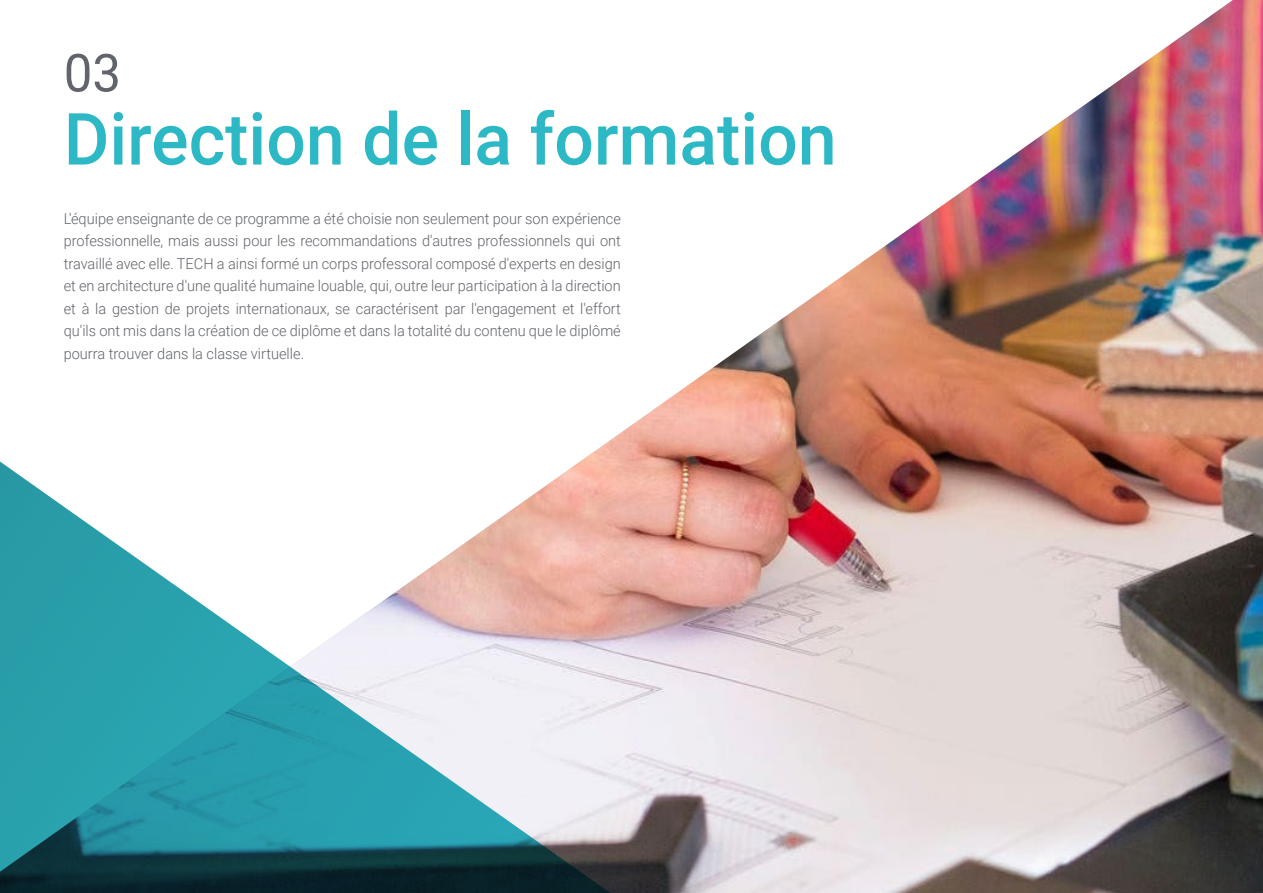
<style>
.page{position:relative;width:1263px;height:893px;background:#fff}
.page>*{position:absolute;margin:0;border:0;box-sizing:border-box;transform-origin:0 0}
.t1{font:500 72px "Roboto";color:#2db8c5}
.t2{font:52.5px "Roboto";color:#61646a}
.t3{font:300 15px/22.5px "Roboto";color:#61646a;text-align:justify}
</style>
<div class="page">
<img style="left:602px;top:0;width:661px;height:893px">
<svg style="left:0;top:446px;width:640px;height:447px"></svg>
<h2 class="t2" style="left:64px;top:36px;width:59px">03</h2>
<h1 class="t1" style="left:64px;top:89px;width:774px">Direction de la formation</h1>
<p class="t3" style="left:64px;top:207px;width:559px">L'équipe enseignante de ce programme a été choisie non seulement pour son expérience professionnelle, mais aussi pour les recommandations d'autres professionnels qui ont travaillé avec elle. TECH a ainsi formé un corps professoral composé d'experts en design et en architecture d'une qualité humaine louable, qui, outre leur participation à la direction et à la gestion de projets internationaux, se caractérisent par l'engagement et l'effort qu'ils ont mis dans la création de ce diplôme et dans la totalité du contenu que le diplômé pourra trouver dans la classe virtuelle.</p>
</div>
